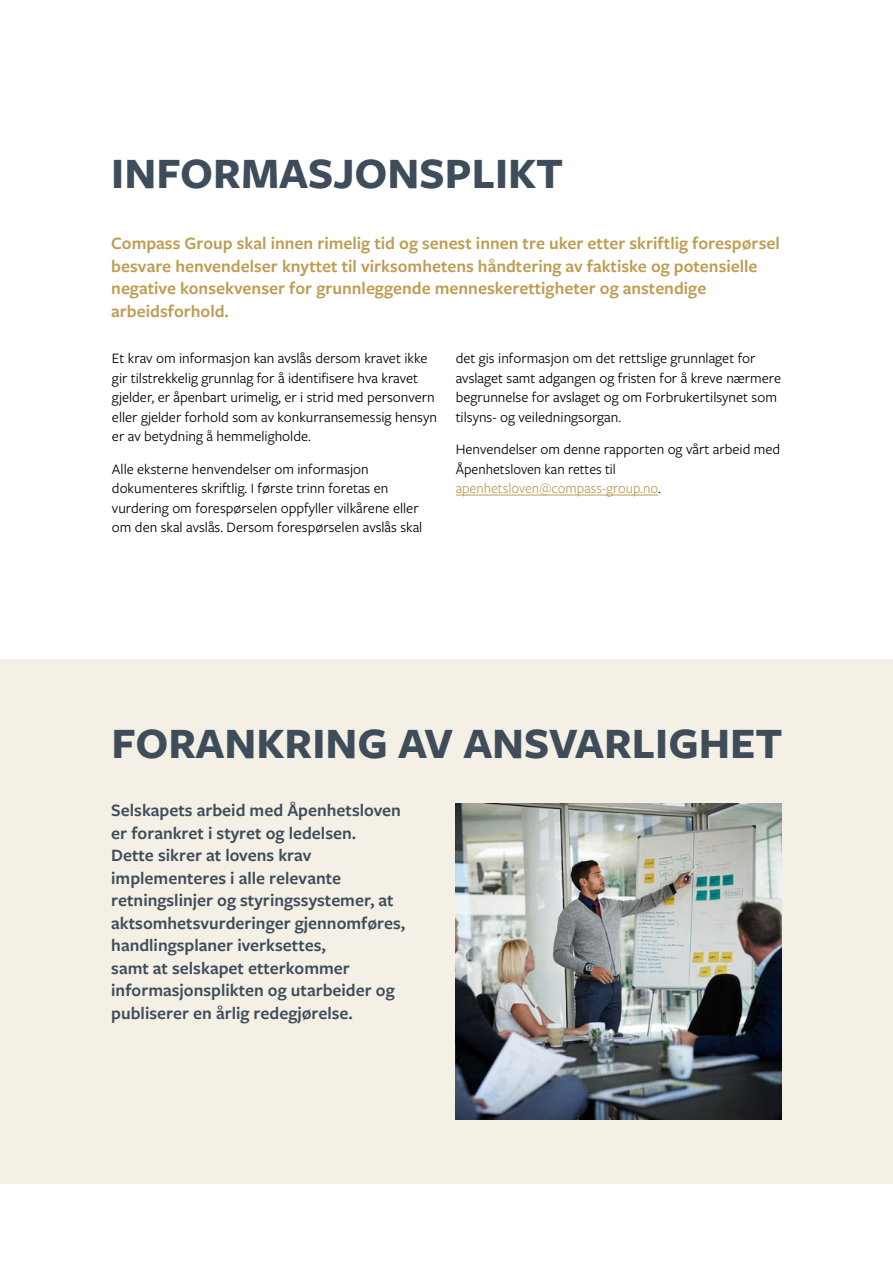
<style>
.page{position:relative;width:893px;height:1263px;background:#fff}
.page>*{position:absolute;margin:0;border:0;box-sizing:border-box;transform-origin:0 0}
.t1{font:700 45px "Freight Sans Pro";color:#3f4d5b}
.t2{font:600 18px/22.5px "Freight Sans Pro";color:#3f4d5b}
.t3{font:600 18px/22.5px "Freight Sans Pro";color:#bd9d53}
.t4{font:15px/19.5px "Freight Sans Pro";color:#000}
.s1{color:#bd9d53}
</style>
<div class="page">
<div style="left:0;top:659px;width:893px;height:525px;background:#f5f0e6"></div>
<hr style="left:456px;top:495px;width:202px;height:1px;background:#bd9d53">
<img style="left:456px;top:804px;width:326px;height:315px">
<h1 class="t1" style="left:111px;top:143px;width:454px">INFORMASJONSPLIKT</h1>
<p class="t3" style="left:111px;top:232px;width:670px">Compass Group skal innen rimelig tid og senest innen tre uker etter skriftlig forespørsel besvare henvendelser knyttet til virksomhetens håndtering av faktiske og potensielle negative konsekvenser for grunnleggende menneskerettigheter og anstendige arbeidsforhold.</p>
<p class="t4" style="left:112px;top:348px;width:326px">Et krav om informasjon kan avslås dersom kravet ikke gir tilstrekkelig grunnlag for å identifisere hva kravet gjelder, er åpenbart urimelig, er i strid med personvern eller gjelder forhold som av konkurransemessig hensyn er av betydning å hemmeligholde.</p>
<p class="t4" style="left:112px;top:458px;width:312px">Alle eksterne henvendelser om informasjon dokumenteres skriftlig. I første trinn foretas en vurdering om forespørselen oppfyller vilkårene eller om den skal avslås. Dersom forespørselen avslås skal</p>
<p class="t4" style="left:456px;top:348px;width:327px">det gis informasjon om det rettslige grunnlaget for avslaget samt adgangen og fristen for å kreve nærmere begrunnelse for avslaget og om Forbrukertilsynet som tilsyns- og veiledningsorgan.</p>
<p class="t4" style="left:456px;top:439px;width:326px">Henvendelser om denne rapporten og vårt arbeid med<br>Åpenhetsloven kan rettes til <span class="s1">apenhetsloven@compass-group.no</span>.</p>
<h1 class="t1" style="left:111px;top:712px;width:673px">FORANKRING AV ANSVARLIGHET</h1>
<p class="t2" style="left:111px;top:798px;width:296px">Selskapets arbeid med Åpenhetsloven er forankret i styret og ledelsen.<br>Dette sikrer at lovens krav implementeres i alle relevante retningslinjer og styringssystemer, at aktsomhetsvurderinger gjennomføres, handlingsplaner iverksettes,<br>samt at selskapet etterkommer informasjonsplikten og utarbeider og publiserer en årlig redegjørelse.</p>
</div>
